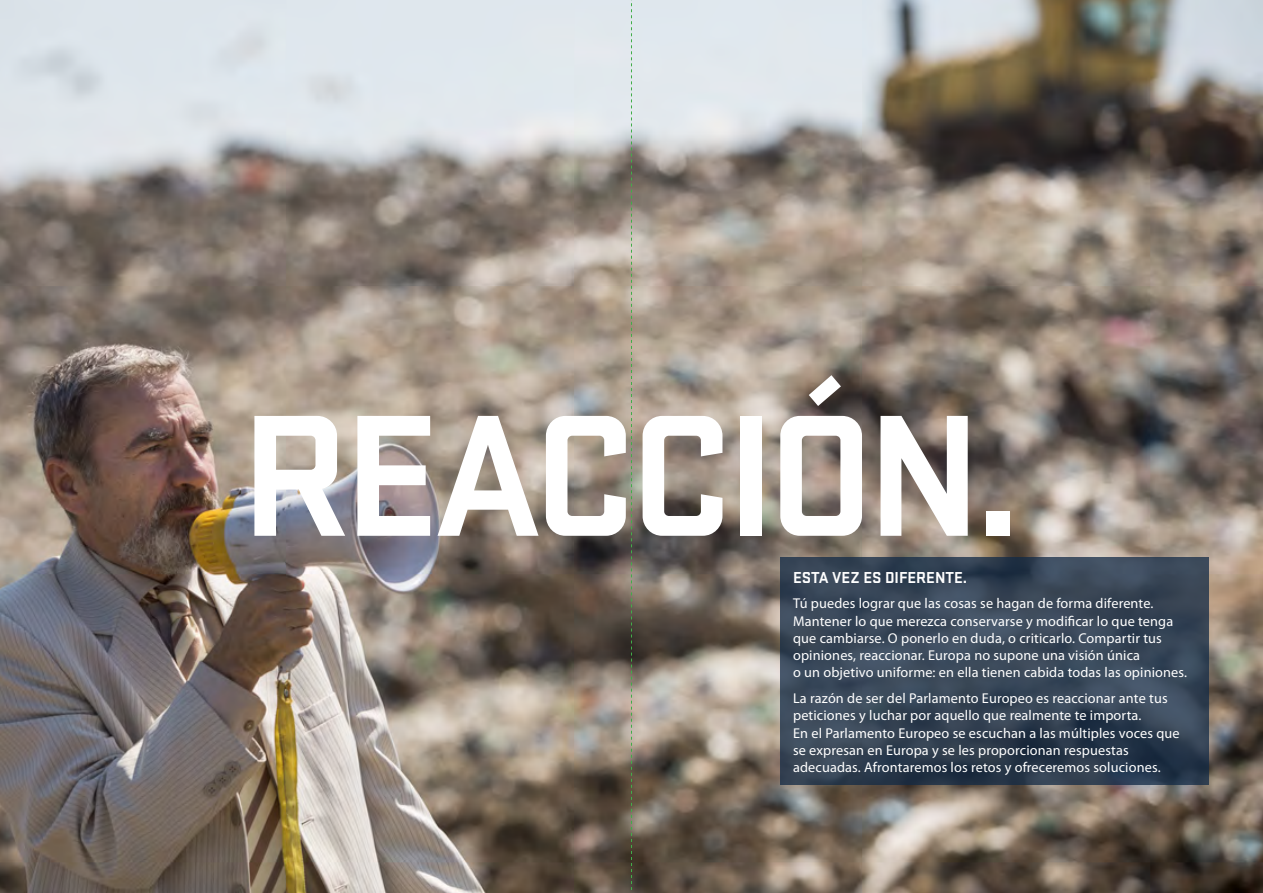
<style>
.page{position:relative;width:1263px;height:893px;background:#fff}
.page>*{position:absolute;margin:0;border:0;box-sizing:border-box;transform-origin:0 0}
.t1{font:700 390px "Stratum 1";color:#fff}
.t2{font:700 180px "Stratum 1";letter-spacing:-.04em;color:#fff}
.t3{font:700 16.5px "Stratum 1";color:#fff}
.t4{font:14.25px/17.2px "Myriad Pro";letter-spacing:.01em;color:#fff}
.s1{font-size:390px}
</style>
<div class="page">
<img style="left:0;top:0;width:1263px;height:893px">
<svg style="left:780px;top:557px;width:429px;height:228px;background:#354455"></svg>
<svg style="left:631px;top:0;width:1px;height:893px"></svg>
<h2 class="t2" style="left:87px;top:352px;width:936px"><span class="s1">R</span>R<span class="s1">EAC</span>EACCIÓN.</h2>
<p class="t3" style="left:793px;top:566px;width:143px">ESTA VEZ ES DIFEREN</p>
<h1 class="t1" style="left:929px;top:170px;width:248px">T.</h1>
<p class="t3" style="left:945px;top:566px;width:23px">TE.</p>
<p class="t4" style="left:793px;top:595px;width:395px">Tú puedes lograr que las cosas se hagan de forma diferente.<br>Mantener lo que merezca conservarse y modificar lo que tenga que cambiarse. O ponerlo en duda, o criticarlo. Compartir tus opiniones, reaccionar. Europa no supone una visión única<br>o un objetivo uniforme: en ella tienen cabida todas las opiniones.</p>
<p class="t4" style="left:793px;top:689px;width:388px">La razón de ser del Parlamento Europeo es reaccionar ante tus peticiones y luchar por aquello que realmente te importa.<br>En el Parlamento Europeo se escuchan a las múltiples voces que se expresan en Europa y se les proporcionan respuestas adecuadas. Afrontaremos los retos y ofreceremos soluciones.</p>
</div>
